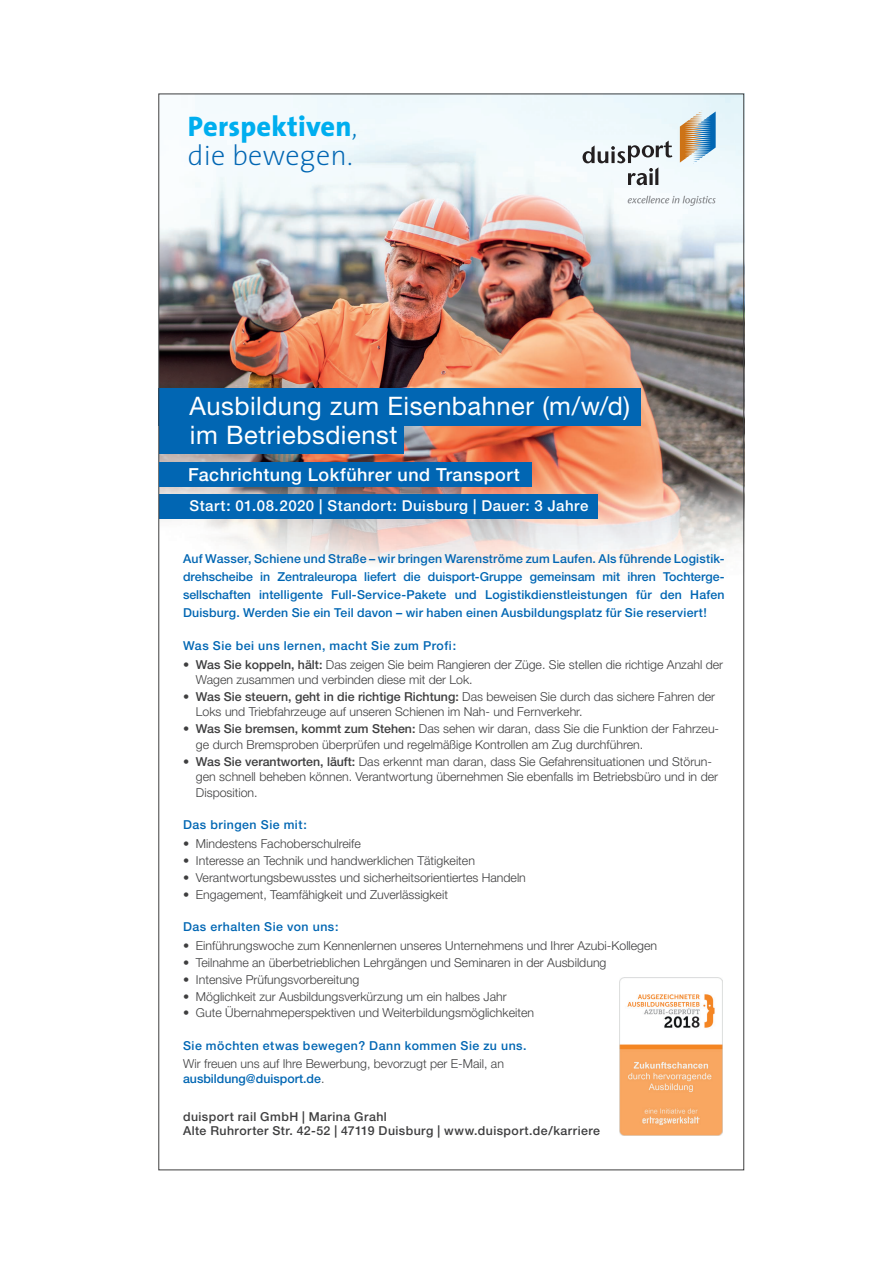
<style>
.page{position:relative;width:893px;height:1263px;background:#fff}
.page>*{position:absolute;margin:0;border:0;box-sizing:border-box;transform-origin:0 0}
.t1{font:800 28.35px/29.2px "The Sans";letter-spacing:.01em;color:#00aeef}
.t2{font:25.5px "Helvetica Neue";letter-spacing:.02em;color:#fff}
.t3{font:500 18px "Helvetica Neue";letter-spacing:.025em;color:#fff}
.t4{font:500 15px "Helvetica Neue";letter-spacing:.035em;color:#fff}
.t5{font:300 12.3px/15.5px "Helvetica Neue";color:#3e3e3f}
.t6{font:500 12.3px/18.1px "Helvetica Neue";letter-spacing:.04em;color:#0166b3;text-align:justify}
.t7{font:500 12.3px/13.8px "Helvetica Neue";letter-spacing:.035em;color:#3e3e3f}
.s1{font-weight:200;color:#007cc2}
.s2{font-weight:200;color:#0166b3}
.s3{font-weight:500}
.s4{font-weight:500;color:#0166b3}
</style>
<div class="page">
<img style="left:159px;top:93px;width:586px;height:513px">
<div style="left:159px;top:388px;width:482px;height:37px;background:#0166b3"></div>
<div style="left:159px;top:494px;width:438px;height:25px;background:#0166b3"></div>
<div style="left:159px;top:424px;width:245px;height:30px;background:#0166b3"></div>
<img style="left:620px;top:977px;width:102px;height:158px">
<svg style="left:628px;top:196px;width:88px;height:10px"></svg>
<svg style="left:680px;top:111px;width:36px;height:52px;background:#a5aead"></svg>
<svg style="left:583px;top:141px;width:89px;height:44px"></svg>
<div style="left:159px;top:462px;width:373px;height:25px;background:#0166b3"></div>
<h1 class="t1" style="left:188px;top:111px;width:171px">Perspektiven<span class="s1">, </span><span class="s2">die bewegen.</span></h1>
<h2 class="t2" style="left:190px;top:391px;width:442px">Ausbildung zum Eisenbahner (m/w/d)</h2>
<h2 class="t2" style="left:190px;top:420px;width:209px">im Betriebsdienst</h2>
<h3 class="t3" style="left:188px;top:464px;width:333px">Fachrichtung Lokführer und Transport</h3>
<p class="t4" style="left:189px;top:497px;width:401px">Start: 01.08.2020 | Standort: Duisburg | Dauer: 3 Jahre</p>
<p class="t6" style="left:183px;top:549px;width:543px">Auf Wasser, Schiene und Straße – wir bringen Warenströme zum Laufen. Als führende Logistik&shy;drehscheibe in Zentraleuropa liefert die duisport-Gruppe gemeinsam mit ihren Tochterge&shy;sellschaften intelligente Full-Service-Pakete und Logistikdienstleistungen für den Hafen Duisburg. Werden Sie ein Teil davon – wir haben einen Ausbildungsplatz für Sie reserviert!</p>
<p class="t6" style="left:183px;top:636px;width:275px">Was Sie bei uns lernen, macht Sie zum Profi:</p>
<p class="t5" style="left:196px;top:656px;width:529px;text-indent:-13px"><span class="s3">• Was Sie koppeln, hält:</span> Das zeigen Sie beim Rangieren der Züge. Sie stellen die richtige Anzahl der<br>Wagen zusammen und verbinden diese mit der Lok.</p>
<p class="t5" style="left:196px;top:689px;width:521px;text-indent:-13px"><span class="s3">• Was Sie steuern, geht in die richtige Richtung:</span> Das beweisen Sie durch das sichere Fahren der<br>Loks und Triebfahrzeuge auf unseren Schienen im Nah- und Fernverkehr.</p>
<p class="t5" style="left:196px;top:721px;width:525px;text-indent:-13px"><span class="s3">• Was Sie bremsen, kommt zum Stehen:</span> Das sehen wir daran, dass Sie die Funktion der Fahrzeu&shy;ge durch Bremsproben überprüfen und regelmäßige Kontrollen am Zug durchführen.</p>
<p class="t5" style="left:196px;top:753px;width:524px;text-indent:-13px"><span class="s3">• Was Sie verantworten, läuft:</span> Das erkennt man daran, dass Sie Gefahrensituationen und Störun&shy;gen schnell beheben können. Verantwortung übernehmen Sie ebenfalls im Betriebsbüro und in der<br>Disposition.</p>
<p class="t6" style="left:183px;top:816px;width:125px">Das bringen Sie mit:</p>
<p class="t5" style="left:183px;top:836px;width:179px">• Mindestens Fachoberschulreife</p>
<p class="t5" style="left:183px;top:853px;width:293px">• Interesse an Technik und handwerklichen Tätigkeiten</p>
<p class="t5" style="left:183px;top:869px;width:344px">• Verantwortungsbewusstes und sicherheitsorientiertes Handeln</p>
<p class="t5" style="left:183px;top:886px;width:266px">• Engagement, Teamfähigkeit und Zuverlässigkeit</p>
<p class="t6" style="left:183px;top:918px;width:157px">Das erhalten Sie von uns:</p>
<p class="t5" style="left:183px;top:938px;width:476px">• Einführungswoche zum Kennenlernen unseres Unternehmens und Ihrer Azubi-Kollegen</p>
<p class="t5" style="left:183px;top:954px;width:425px">• Teilnahme an überbetrieblichen Lehrgängen und Seminaren in der Ausbildung</p>
<p class="t5" style="left:183px;top:971px;width:178px">• Intensive Prüfungsvorbereitung</p>
<p class="t5" style="left:183px;top:988px;width:325px">• Möglichkeit zur Ausbildungsverkürzung um ein halbes Jahr</p>
<p class="t5" style="left:183px;top:1005px;width:353px">• Gute Übernahmeperspektiven und Weiterbildungsmöglichkeiten</p>
<p class="t6" style="left:183px;top:1036px;width:345px">Sie möchten etwas bewegen? Dann kommen Sie zu uns.</p>
<p class="t5" style="left:183px;top:1055px;width:322px">Wir freuen uns auf Ihre Bewerbung, bevorzugt per E-Mail, an <span class="s4">ausbildung@duisport.de</span>.</p>
<p class="t7" style="left:183px;top:1109px;width:419px">duisport rail GmbH | Marina Grahl<br>Alte Ruhrorter Str. 42-52 | 47119 Duisburg | www.duisport.de/karriere</p>
</div>
